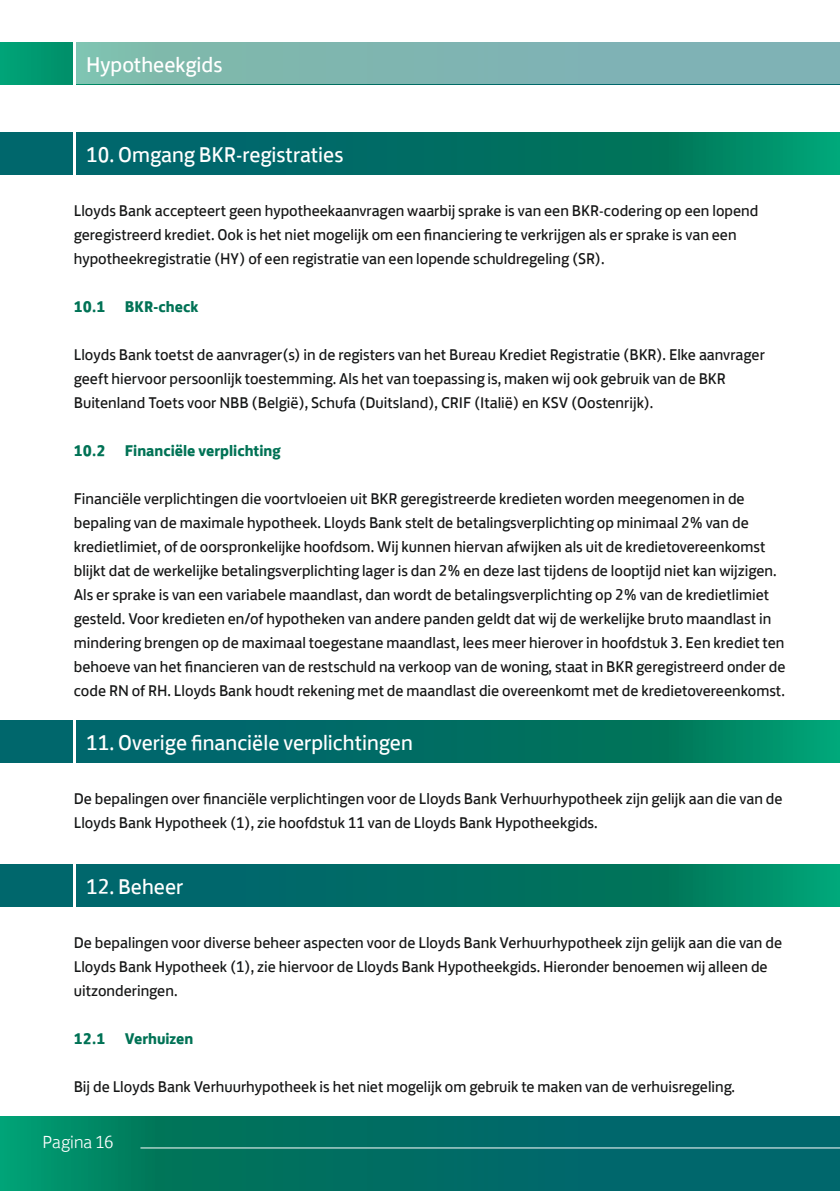
<style>
.page{position:relative;width:840px;height:1191px;background:#fff}
.page>*{position:absolute;margin:0;border:0;box-sizing:border-box;transform-origin:0 0}
.t1{font:22px "Lloyds Bank Jack";color:#fff}
.t2{font:300 18px "Lloyds Bank Jack";color:#fff}
.BODY{font:16px/24px "Lloyds Bank Jack";color:#151616}
.TK{font:700 16px "Lloyds Bank Jack";color:#007255}
</style>
<div class="page">
<svg style="left:0;top:1116px;width:839px;height:75px;background:#017266"></svg>
<hr style="left:140px;top:1147px;width:699px;height:1px;background:#fff">
<div style="left:0;top:43px;width:839px;height:41px;background:#009a71"></div>
<div style="left:74px;top:43px;width:765px;height:41px;background:#7fb4b2"></div>
<hr style="left:74px;top:42px;width:2px;height:42px;background:#fff">
<svg style="left:0;top:132px;width:839px;height:42px;background:#007266"></svg>
<hr style="left:74px;top:132px;width:2px;height:42px;background:#fff">
<svg style="left:0;top:720px;width:839px;height:42px;background:#007266"></svg>
<hr style="left:74px;top:720px;width:2px;height:42px;background:#fff">
<svg style="left:0;top:864px;width:839px;height:42px;background:#007266"></svg>
<hr style="left:74px;top:864px;width:2px;height:42px;background:#fff">
<h1 class="t1" style="left:86px;top:46px;width:138px">Hypotheekgids</h1>
<p class="t1" style="left:86px;top:136px;width:259px">10. Omgang BKR-registraties</p>
<p class="BODY" style="left:74px;top:197px;width:685px">Lloyds Bank accepteert geen hypotheekaanvragen waarbij sprake is van een BKR-codering op een lopend geregistreerd krediet. Ook is het niet mogelijk om een financiering te verkrijgen als er sprake is van een hypotheekregistratie (HY) of een registratie van een lopende schuldregeling (SR).</p>
<p class="TK" style="left:74px;top:293px;width:126px">10.1 BKR-check</p>
<p class="BODY" style="left:74px;top:341px;width:692px">Lloyds Bank toetst de aanvrager(s) in de registers van het Bureau Krediet Registratie (BKR). Elke aanvrager geeft hiervoor persoonlijk toestemming. Als het van toepassing is, maken wij ook gebruik van de BKR<br>Buitenland Toets voor NBB (België), Schufa (Duitsland), CRIF (Italië) en KSV (Oostenrijk).</p>
<p class="TK" style="left:74px;top:437px;width:209px">10.2 Financiële verplichting</p>
<p class="BODY" style="left:74px;top:485px;width:713px">Financiële verplichtingen die voortvloeien uit BKR geregistreerde kredieten worden meegenomen in de bepaling van de maximale hypotheek. Lloyds Bank stelt de betalingsverplichting op minimaal 2% van de kredietlimiet, of de oorspronkelijke hoofdsom. Wij kunnen hiervan afwijken als uit de kredietovereenkomst blijkt dat de werkelijke betalingsverplichting lager is dan 2% en deze last tijdens de looptijd niet kan wijzigen.<br>Als er sprake is van een variabele maandlast, dan wordt de betalingsverplichting op 2% van de kredietlimiet gesteld. Voor kredieten en/of hypotheken van andere panden geldt dat wij de werkelijke bruto maandlast in mindering brengen op de maximaal toegestane maandlast, lees meer hierover in hoofdstuk 3. Een krediet ten behoeve van het financieren van de restschuld na verkoop van de woning, staat in BKR geregistreerd onder de code RN of RH. Lloyds Bank houdt rekening met de maandlast die overeenkomt met de kredietovereenkomst.</p>
<p class="t1" style="left:86px;top:724px;width:328px">11. Overige financiële verplichtingen</p>
<p class="BODY" style="left:74px;top:785px;width:710px">De bepalingen over financiële verplichtingen voor de Lloyds Bank Verhuurhypotheek zijn gelijk aan die van de<br>Lloyds Bank Hypotheek (1), zie hoofdstuk 11 van de Lloyds Bank Hypotheekgids.</p>
<p class="t1" style="left:86px;top:868px;width:99px">12. Beheer</p>
<p class="BODY" style="left:74px;top:929px;width:709px">De bepalingen voor diverse beheer aspecten voor de Lloyds Bank Verhuurhypotheek zijn gelijk aan die van de<br>Lloyds Bank Hypotheek (1), zie hiervoor de Lloyds Bank Hypotheekgids. Hieronder benoemen wij alleen de uitzonderingen.</p>
<p class="TK" style="left:74px;top:1025px;width:121px">12.1 Verhuizen</p>
<p class="BODY" style="left:74px;top:1073px;width:662px">Bij de Lloyds Bank Verhuurhypotheek is het niet mogelijk om gebruik te maken van de verhuisregeling.</p>
<p class="t2" style="left:43px;top:1127px;width:72px">Pagina 16</p>
</div>
